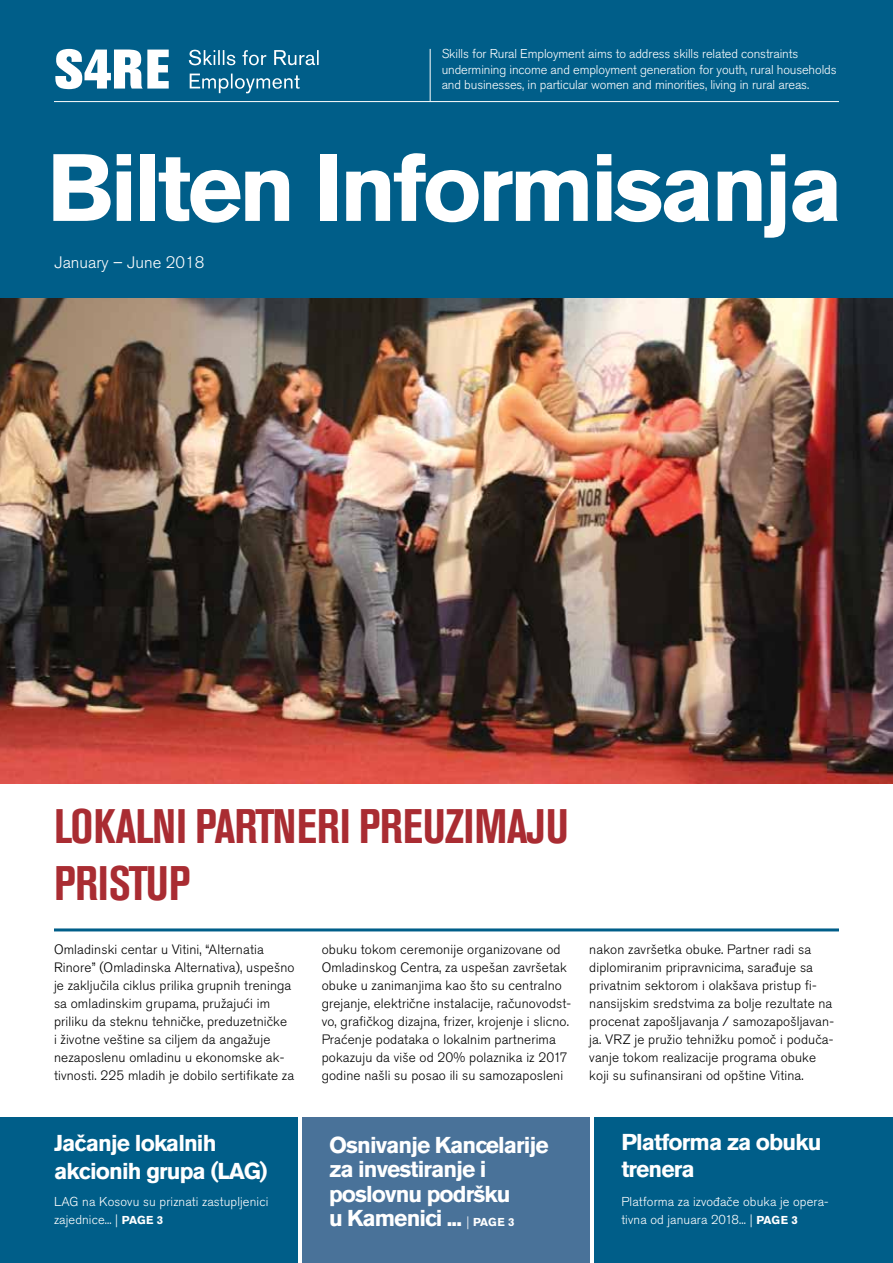
<style>
.page{position:relative;width:893px;height:1263px;background:#fff}
.page>*{position:absolute;margin:0;border:0;box-sizing:border-box;transform-origin:0 0}
.t1{font:700 94.5px "Akzidenz Grotesk BE";letter-spacing:-.04em;color:#fff}
.t2{font:700 condensed 48px/57.6px "Akzidenz Grotesk BE";letter-spacing:-.02em;color:#a92c32}
.t3{font:700 22.8px/24.5px "Akzidenz Grotesk BE";letter-spacing:-.04em;color:#fff}
.t4{font:700 22.8px/27.3px "Akzidenz Grotesk Pro";letter-spacing:-.04em;color:#fff}
.t5{font:300 16.5px "Akzidenz Grotesk BE";color:#fff}
.t6{font:300 13.5px/18px "Akzidenz Grotesk Pro";letter-spacing:.01em;color:#000}
.t7{font:300 12.75px/15.3px "Akzidenz Grotesk BE";letter-spacing:-.01em;color:#fff}
.t8{font:300 12.75px/18px "Akzidenz Grotesk Pro";letter-spacing:.01em;color:#fff}
.t9{font:300 12.75px/18px "Akzidenz Grotesk BE";letter-spacing:.01em;color:#fff}
.s1{font-weight:700;font-size:11.4px}
.s2{font-family:"Akzidenz Grotesk BE"}
.s3{font-family:"Akzidenz Grotesk BE";font-weight:700;font-size:11.4px}
.s4{font-weight:300;font-size:12.75px}
.s5{font-size:11.4px}
</style>
<div class="page">
<img style="left:0;top:297px;width:893px;height:486px">
<div style="left:0;top:0;width:893px;height:297px;background:#005e89"></div>
<hr style="left:54px;top:928px;width:785px;height:3px;background:#005e89">
<svg style="left:55px;top:49px;width:114px;height:40px"></svg>
<svg style="left:190px;top:74px;width:110px;height:19px"></svg>
<svg style="left:189px;top:50px;width:130px;height:15px"></svg>
<hr style="left:430px;top:49px;width:1px;height:52px;background:#fff">
<div style="left:0;top:1118px;width:297px;height:145px;background:#005e89"></div>
<div style="left:595px;top:1118px;width:298px;height:145px;background:#005e89"></div>
<div style="left:303px;top:1118px;width:287px;height:145px;background:#497299"></div>
<hr style="left:54px;top:101px;width:785px;height:1px;background:#fff">
<p class="t7" style="left:442px;top:47px;width:396px">Skills for Rural Employment aims to address skills related constraints undermining income and employment generation for youth, rural households and businesses, in particular women and minorities, living in rural areas.</p>
<h1 class="t1" style="left:47px;top:133px;width:798px">Bilten Informisanja</h1>
<p class="t5" style="left:54px;top:253px;width:151px">January – June 2018</p>
<h2 class="t2" style="left:54px;top:798px;width:516px">LOKALNI PARTNERI PREUZIMAJU<br>PRISTUP</h2>
<p class="t6" style="left:54px;top:940px;width:242px">Omladinski centar u Vitini, “Alternatia Rinore” (Omladinska Alternativa), uspešno je zaključila ciklus prilika grupnih treninga sa omladinskim grupama, pružajući im priliku da steknu tehničke, preduzetničke<br>i životne veštine sa ciljem da angažuje nezaposlenu omladinu u ekonomske ak&shy;tivnosti. 225 mladih je dobilo sertifikate za</p>
<p class="t6" style="left:322px;top:940px;width:251px">obuku tokom ceremonije organizovane od Omladinskog Centra, za uspešan završetak obuke u zanimanjima kao što su centralno grejanje, električne instalacije, računovodst&shy;vo, grafičkog dizajna, frizer, krojenje i slicno.<br>Praćenje podataka o lokalnim partnerima pokazuju da više od 20% polaznika iz 2017 godine našli su posao ili su samozaposleni</p>
<p class="t6" style="left:589px;top:940px;width:246px">nakon završetka obuke. Partner radi sa diplomiranim pripravnicima, sarađuje sa privatnim sektorom i olakšava pristup fi&shy;nansijskim sredstvima za bolje rezultate na procenat zapošljavanja / samozapošljavan&shy;ja. VRZ je pružio tehnižku pomoč i poduča&shy;vanje tokom realizacije programa obuke koji su sufinansirani od opštine Vitina.</p>
<h3 class="t3" style="left:621px;top:1129px;width:202px;line-height:27.3px">Platforma za obuku trenera</h3>
<h3 class="t4" style="left:54px;top:1129px;width:215px">Jačanje lokalnih akcionih grupa (LAG)</h3>
<p class="t9" style="left:54px;top:1193px;width:216px">LAG na Kosovu su priznati zastupljenici zajednice... | <span class="s1">PAGE 3</span></p>
<p class="t8" style="left:621px;top:1193px;width:209px">Platforma za izvođače obuka je opera&shy;tivna od januara 2018<span class="s2">... |</span> <span class="s3">PAGE 3</span></p>
<h3 class="t3" style="left:329px;top:1132px;width:221px">Osnivanje Kancelarije za investiranje i poslovnu podršku<br>u Kamenici ... <span class="s4">|</span> <span class="s5">PAGE 3</span></h3>
</div>
